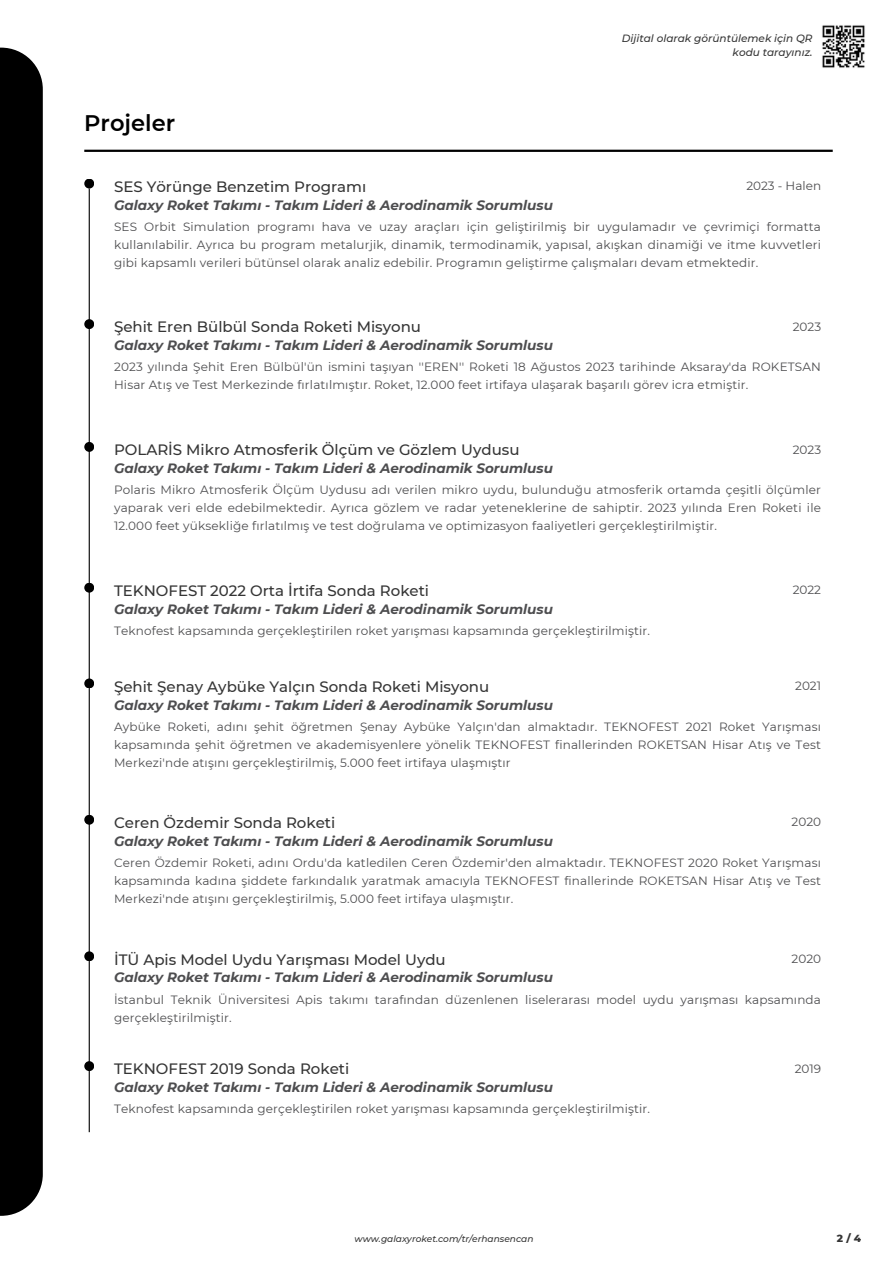
<style>
.page{position:relative;width:894px;height:1264px;background:#fff}
.page>*{position:absolute;margin:0;border:0;box-sizing:border-box;transform-origin:0 0}
.t1{font:600 22.5px "Montserrat";color:#000}
.t2{font:500 15px "Montserrat";color:#353535}
.t3{font:italic 700 13.5px "Montserrat";color:#4d4d4f}
.t4{font:12px/18px "Montserrat";letter-spacing:.015em;color:#4d4d4f;text-align:justify}
.t5{font:italic 500 10.5px/14px "Montserrat";color:#353535;text-align:right}
.t6{font:800 10.5px "Montserrat";color:#353535}
.t7{font:italic 500 9px "Montserrat";color:#353535}
</style>
<div class="page">
<div style="left:0;top:48px;width:43px;height:1167px;background:#000"></div>
<img style="left:822px;top:25px;width:42px;height:43px">
<hr style="left:89px;top:188px;width:1px;height:944px;background:#000">
<div style="left:84px;top:179px;width:10px;height:9px;background:#000;border-radius:50%"></div>
<div style="left:84px;top:319px;width:10px;height:10px;background:#000;border-radius:50%"></div>
<div style="left:84px;top:442px;width:10px;height:10px;background:#000;border-radius:50%"></div>
<div style="left:84px;top:582px;width:10px;height:10px;background:#000;border-radius:50%"></div>
<hr style="left:84px;top:150px;width:748px;height:2px;background:#000">
<div style="left:84px;top:1061px;width:10px;height:10px;background:#000;border-radius:50%"></div>
<div style="left:84px;top:951px;width:10px;height:10px;background:#000;border-radius:50%"></div>
<div style="left:84px;top:814px;width:10px;height:10px;background:#000;border-radius:50%"></div>
<div style="left:84px;top:678px;width:10px;height:10px;background:#000;border-radius:50%"></div>
<h1 class="t1" style="left:84px;top:109px;width:92px">Projeler</h1>
<p class="t5" style="left:621px;top:31px;width:192px">Dijital olarak görüntülemek için QR kodu tarayınız.</p>
<p class="t2" style="left:114px;top:177px;width:253px">SES Yörünge Benzetim Programı</p>
<p class="t4" style="left:746px;top:177px;width:76px">2023 - Halen</p>
<p class="t3" style="left:114px;top:197px;width:440px">Galaxy Roket Takımı - Takım Lideri &amp; Aerodinamik Sorumlusu</p>
<p class="t4" style="left:114px;top:217px;width:708px">SES Orbit Simulation programı hava ve uzay araçları için geliştirilmiş bir uygulamadır ve çevrimiçi formatta kullanılabilir. Ayrıca bu program metalurjik, dinamik, termodinamik, yapısal, akışkan dinamiği ve itme kuvvetleri gibi kapsamlı verileri bütünsel olarak analiz edebilir. Programın geliştirme çalışmaları devam etmektedir.</p>
<p class="t2" style="left:114px;top:318px;width:308px">Şehit Eren Bülbül Sonda Roketi Misyonu</p>
<p class="t4" style="left:792px;top:317px;width:30px">2023</p>
<p class="t3" style="left:114px;top:337px;width:440px">Galaxy Roket Takımı - Takım Lideri &amp; Aerodinamik Sorumlusu</p>
<p class="t4" style="left:114px;top:358px;width:708px">2023 yılında Şehit Eren Bülbül'ün ismini taşıyan ''EREN'' Roketi 18 Ağustos 2023 tarihinde Aksaray'da ROKETSAN<br>Hisar Atış ve Test Merkezinde fırlatılmıştır. Roket, 12.000 feet irtifaya ulaşarak başarılı görev icra etmiştir.</p>
<p class="t2" style="left:114px;top:440px;width:407px">POLARİS Mikro Atmosferik Ölçüm ve Gözlem Uydusu</p>
<p class="t4" style="left:792px;top:440px;width:30px">2023</p>
<p class="t3" style="left:114px;top:460px;width:440px">Galaxy Roket Takımı - Takım Lideri &amp; Aerodinamik Sorumlusu</p>
<p class="t4" style="left:114px;top:481px;width:708px">Polaris Mikro Atmosferik Ölçüm Uydusu adı verilen mikro uydu, bulunduğu atmosferik ortamda çeşitli ölçümler yaparak veri elde edebilmektedir. Ayrıca gözlem ve radar yeteneklerine de sahiptir. 2023 yılında Eren Roketi ile 12.000 feet yüksekliğe fırlatılmış ve test doğrulama ve optimizasyon faaliyetleri gerçekleştirilmiştir.</p>
<p class="t2" style="left:114px;top:581px;width:316px">TEKNOFEST 2022 Orta İrtifa Sonda Roketi</p>
<p class="t4" style="left:792px;top:581px;width:30px">2022</p>
<p class="t3" style="left:114px;top:600px;width:440px">Galaxy Roket Takımı - Takım Lideri &amp; Aerodinamik Sorumlusu</p>
<p class="t4" style="left:114px;top:621px;width:537px">Teknofest kapsamında gerçekleştirilen roket yarışması kapsamında gerçekleştirilmiştir.</p>
<p class="t2" style="left:114px;top:677px;width:377px">Şehit Şenay Aybüke Yalçın Sonda Roketi Misyonu</p>
<p class="t4" style="left:795px;top:676px;width:27px">2021</p>
<p class="t3" style="left:114px;top:696px;width:440px">Galaxy Roket Takımı - Takım Lideri &amp; Aerodinamik Sorumlusu</p>
<p class="t4" style="left:114px;top:717px;width:708px">Aybüke Roketi, adını şehit öğretmen Şenay Aybüke Yalçın'dan almaktadır. TEKNOFEST 2021 Roket Yarışması kapsamında şehit öğretmen ve akademisyenlere yönelik TEKNOFEST finallerinden ROKETSAN Hisar Atış ve Test Merkezi'nde atışını gerçekleştirilmiş, 5.000 feet irtifaya ulaşmıştır</p>
<p class="t2" style="left:114px;top:813px;width:223px">Ceren Özdemir Sonda Roketi</p>
<p class="t4" style="left:791px;top:813px;width:31px">2020</p>
<p class="t3" style="left:114px;top:832px;width:440px">Galaxy Roket Takımı - Takım Lideri &amp; Aerodinamik Sorumlusu</p>
<p class="t4" style="left:114px;top:853px;width:708px">Ceren Özdemir Roketi, adını Ordu'da katledilen Ceren Özdemir'den almaktadır. TEKNOFEST 2020 Roket Yarışması kapsamında kadına şiddete farkındalık yaratmak amacıyla TEKNOFEST finallerinde ROKETSAN Hisar Atış ve Test Merkezi'nde atışını gerçekleştirilmiş, 5.000 feet irtifaya ulaşmıştır.</p>
<p class="t2" style="left:114px;top:950px;width:333px">İTÜ Apis Model Uydu Yarışması Model Uydu</p>
<p class="t4" style="left:791px;top:949px;width:31px">2020</p>
<p class="t3" style="left:114px;top:969px;width:440px">Galaxy Roket Takımı - Takım Lideri &amp; Aerodinamik Sorumlusu</p>
<p class="t4" style="left:114px;top:990px;width:708px">İstanbul Teknik Üniversitesi Apis takımı tarafından düzenlenen liselerarası model uydu yarışması kapsamında gerçekleştirilmiştir.</p>
<p class="t2" style="left:114px;top:1059px;width:237px">TEKNOFEST 2019 Sonda Roketi</p>
<p class="t4" style="left:794px;top:1059px;width:28px">2019</p>
<p class="t3" style="left:114px;top:1079px;width:440px">Galaxy Roket Takımı - Takım Lideri &amp; Aerodinamik Sorumlusu</p>
<p class="t4" style="left:114px;top:1100px;width:537px">Teknofest kapsamında gerçekleştirilen roket yarışması kapsamında gerçekleştirilmiştir.</p>
<p class="t7" style="left:354px;top:1232px;width:180px">www.galaxyroket.com/tr/erhansencan</p>
<p class="t6" style="left:836px;top:1231px;width:26px">2/4</p>
</div>
